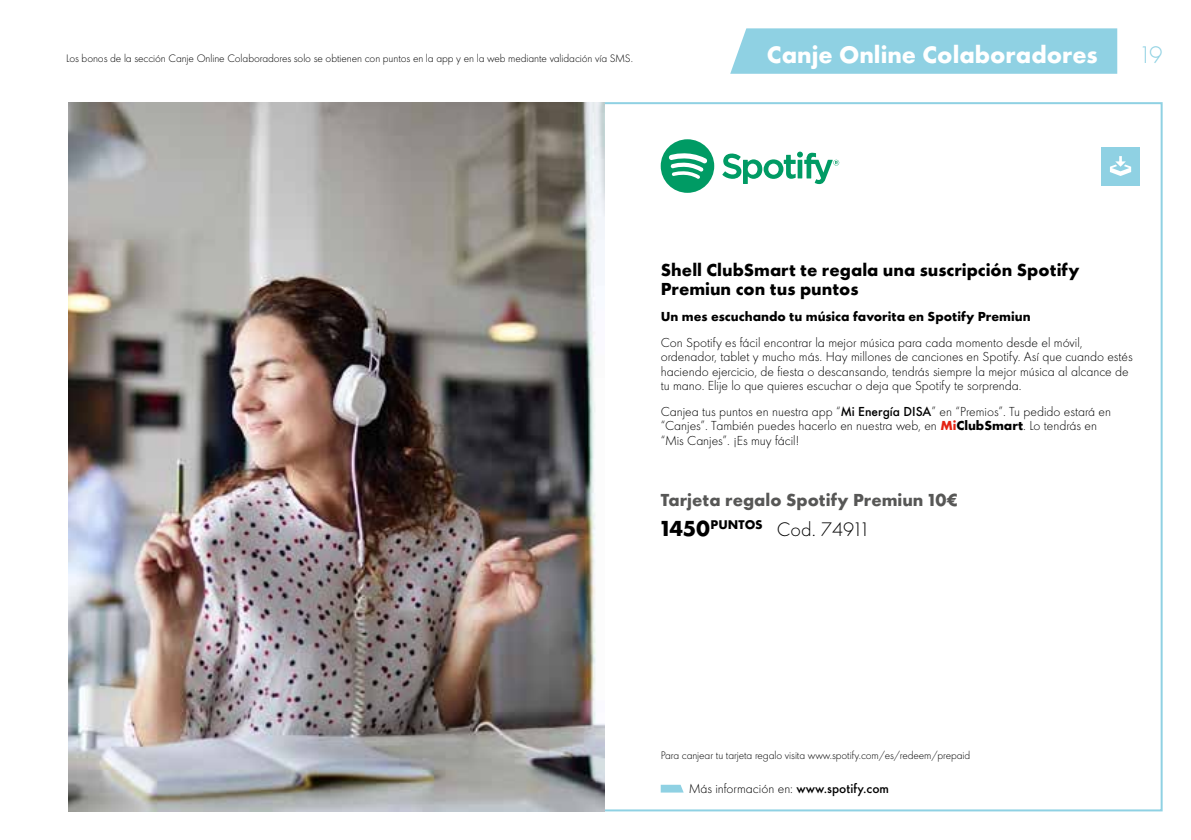
<style>
.page{position:relative;width:1191px;height:840px;background:#fff}
.page>*{position:absolute;margin:0;border:0;box-sizing:border-box;transform-origin:0 0}
.t1{font:700 22px "Shell";color:#fff}
.t2{font:300 22px "Shell";color:#8fd1e3}
.t3{font:300 18px "Shell";color:#000}
.t4{font:700 16px/19.2px "Shell";color:#000}
.t5{font:700 16px "Shell";color:#575756}
.t6{font:300 12px/14.4px "Shell";color:#000}
.t7{font:700 12px "Shell";color:#000}
.t8{font:300 10px "Shell";letter-spacing:-.01em;color:#000}
.s1{font-weight:500}
.s2{font-weight:700;color:#e42313}
.s3{font-weight:700}
.s4{font-weight:700;font-size:20px}
</style>
<div class="page">
<div style="left:730px;top:28px;width:388px;height:46px;background:#8fd1e3"></div>
<img style="left:68px;top:102px;width:536px;height:709px">
<div style="left:1101px;top:147px;width:38px;height:38px;background:#8fd1e3"></div>
<svg style="left:1110px;top:156px;width:21px;height:20px"></svg>
<svg style="left:660px;top:139px;width:179px;height:54px"></svg>
<svg style="left:660px;top:784px;width:23px;height:8px"></svg>
<p class="t8" style="left:66px;top:51px;width:568px">Los bonos de la sección Canje Online Colaboradores solo se obtienen con puntos en la app y en la web mediante validación vía SMS.</p>
<h1 class="t1" style="left:766px;top:36px;width:332px">Canje Online Colaboradores</h1>
<h1 class="t2" style="left:1140px;top:38px;width:23px">19</h1>
<h3 class="t4" style="left:660px;top:259px;width:420px">Shell ClubSmart te regala una suscripción Spotify<br>Premiun con tus puntos</h3>
<p class="t7" style="left:660px;top:306px;width:371px">Un mes escuchando tu música favorita en Spotify Premiun</p>
<p class="t6" style="left:660px;top:334px;width:473px">Con Spotify es fácil encontrar la mejor música para cada momento desde el móvil, ordenador, tablet y mucho más. Hay millones de canciones en Spotify. Así que cuando estés haciendo ejercicio, de fiesta o descansando, tendrás siempre la mejor música al alcance de tu mano. Elije lo que quieres escuchar o deja que Spotify te sorprenda.</p>
<p class="t6" style="left:660px;top:403px;width:452px">Canjea tus puntos en nuestra app “<span class="s1">Mi Energía DISA</span>” en “Premios”. Tu pedido estará en “Canjes”. También puedes hacerlo en nuestra web, en <span class="s2">Mi</span><span class="s3">ClubSmart</span>. Lo tendrás en “Mis Canjes”. ¡Es muy fácil!</p>
<h3 class="t5" style="left:660px;top:486px;width:298px">Tarjeta regalo Spotify Premiun 10€</h3>
<h2 class="t3" style="left:660px;top:515px;width:209px"><span class="s4">1450</span><sup>PUNTOS</sup> Cod. 74911</h2>
<p class="t8" style="left:660px;top:748px;width:311px">Para canjear tu tarjeta regalo visita www.spotify.com/es/redeem/prepaid</p>
<p class="t6" style="left:689px;top:780px;width:201px">Más información en: <span class="s1">www.spotify.com</span></p>
</div>
